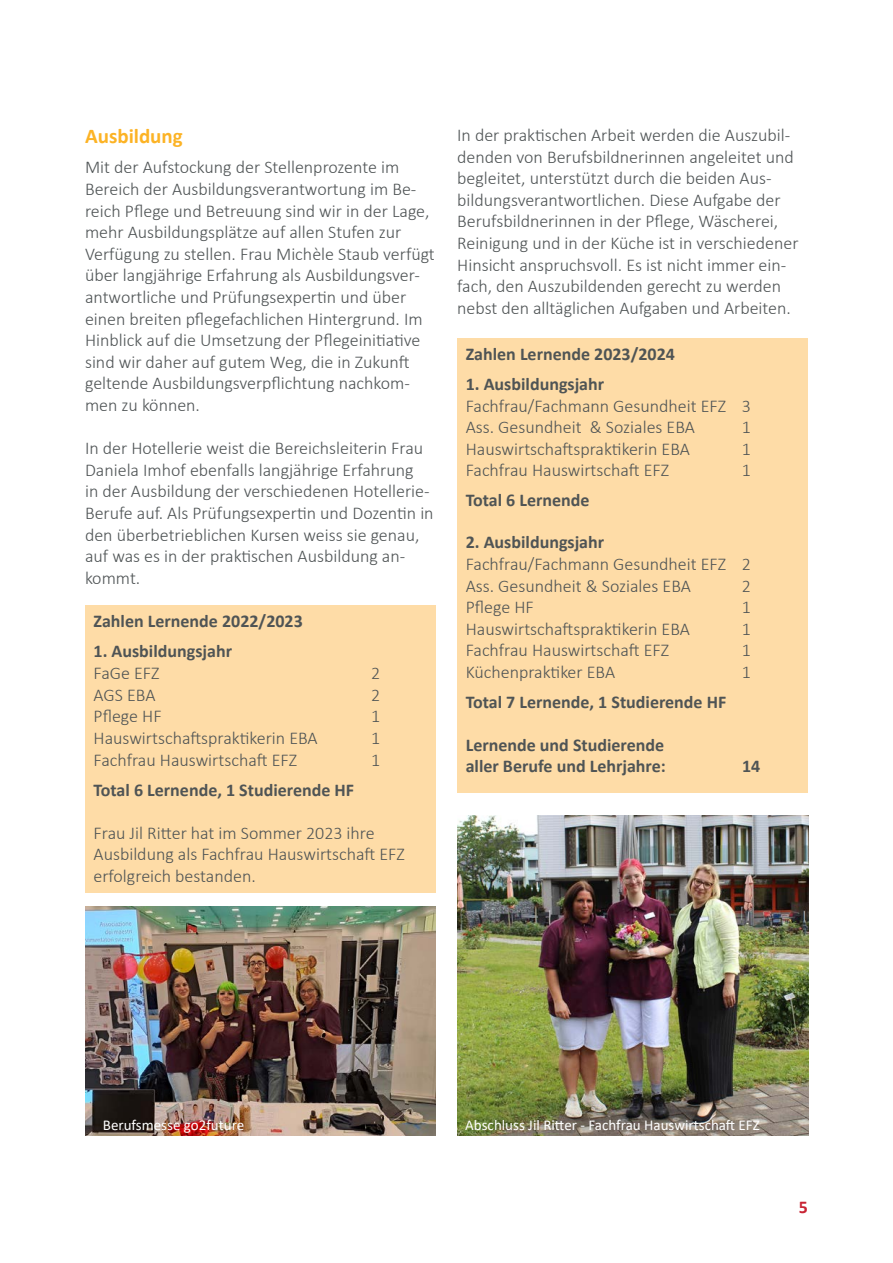
<style>
.page{position:relative;width:893px;height:1263px;background:#fff}
.page>*{position:absolute;margin:0;border:0;box-sizing:border-box;transform-origin:0 0}
.Titel{font:700 21px "Calibri";color:#fcb325}
.Lauftext_linksbündig{font:300 18px/21.6px "Calibri";color:#4f5455}
.Lauftext_linksbündig-2{font:700 18px "Calibri";color:#4f5455}
.t1{font:700 18px "Calibri";color:#c82434}
.Lauftext_Blocksatz{font:15px "Calibri";color:#fff}
</style>
<div class="page">
<img style="left:457px;top:816px;width:352px;height:319px">
<div style="left:85px;top:605px;width:351px;height:288px;background:#fedca7"></div>
<div style="left:457px;top:338px;width:351px;height:454px;background:#fedca7"></div>
<img style="left:85px;top:907px;width:351px;height:228px">
<p class="Titel" style="left:85px;top:121px;width:99px">Ausbildung</p>
<p class="Lauftext_linksbündig" style="left:85px;top:156px;width:351px">Mit der Aufstockung der Stellenprozente im Bereich der Ausbildungsverantwortung im Be&shy;reich Pflege und Betreuung sind wir in der Lage, mehr Ausbildungsplätze auf allen Stufen zur Verfügung zu stellen. Frau Michèle Staub verfügt über langjährige Erfahrung als Ausbildungsver&shy;antwortliche und Prüfungsexpertin und über einen breiten pflegefachlichen Hintergrund. Im Hinblick auf die Umsetzung der Pflegeinitiative sind wir daher auf gutem Weg, die in Zukunft geltende Ausbildungsverpflichtung nachkom&shy;men zu können.</p>
<p class="Lauftext_linksbündig" style="left:85px;top:437px;width:350px">In der Hotellerie weist die Bereichsleiterin Frau Daniela Imhof ebenfalls langjährige Erfahrung<br>in der Ausbildung der verschiedenen Hotellerie-Berufe auf. Als Prüfungsexpertin und Dozentin in den überbetrieblichen Kursen weiss sie genau, auf was es in der praktischen Ausbildung an&shy;kommt.</p>
<p class="Lauftext_linksbündig-2" style="left:94px;top:609px;width:211px">Zahlen Lernende 2022/2023</p>
<p class="Lauftext_linksbündig-2" style="left:94px;top:639px;width:140px">1. Ausbildungsjahr</p>
<p class="Lauftext_linksbündig" style="left:94px;top:662px;width:67px">FaGe EFZ</p>
<p class="Lauftext_linksbündig" style="left:371px;top:662px;width:11px">2</p>
<p class="Lauftext_linksbündig" style="left:94px;top:684px;width:63px">AGS EBA</p>
<p class="Lauftext_linksbündig" style="left:371px;top:684px;width:11px">2</p>
<p class="Lauftext_linksbündig" style="left:94px;top:705px;width:70px">Pflege HF</p>
<p class="Lauftext_linksbündig" style="left:371px;top:705px;width:11px">1</p>
<p class="Lauftext_linksbündig" style="left:94px;top:727px;width:226px">Hauswirtschaftspraktikerin EBA</p>
<p class="Lauftext_linksbündig" style="left:371px;top:727px;width:11px">1</p>
<p class="Lauftext_linksbündig" style="left:94px;top:748px;width:205px">Fachfrau Hauswirtschaft EFZ</p>
<p class="Lauftext_linksbündig" style="left:371px;top:748px;width:11px">1</p>
<p class="Lauftext_linksbündig-2" style="left:94px;top:777px;width:262px">Total 6 Lernende, 1 Studierende HF</p>
<p class="Lauftext_linksbündig" style="left:94px;top:822px;width:313px">Frau Jil Ritter hat im Sommer 2023 ihre<br>Ausbildung als Fachfrau Hauswirtschaft EFZ erfolgreich bestanden.</p>
<p class="Lauftext_linksbündig" style="left:457px;top:124px;width:343px">In der praktischen Arbeit werden die Auszubil&shy;denden von Berufsbildnerinnen angeleitet und begleitet, unterstützt durch die beiden Aus&shy;bildungsverantwortlichen. Diese Aufgabe der Berufsbildnerinnen in der Pflege, Wäscherei, Reinigung und in der Küche ist in verschiedener Hinsicht anspruchsvoll. Es ist nicht immer ein&shy;fach, den Auszubildenden gerecht zu werden nebst den alltäglichen Aufgaben und Arbeiten.</p>
<p class="Lauftext_linksbündig-2" style="left:466px;top:341px;width:211px">Zahlen Lernende 2023/2024</p>
<p class="Lauftext_linksbündig-2" style="left:466px;top:371px;width:140px">1. Ausbildungsjahr</p>
<p class="Lauftext_linksbündig" style="left:466px;top:395px;width:287px">Fachfrau/Fachmann Gesundheit EFZ 3</p>
<p class="Lauftext_linksbündig" style="left:466px;top:416px;width:231px">Ass. Gesundheit &amp; Soziales EBA</p>
<p class="Lauftext_linksbündig" style="left:742px;top:416px;width:11px">1</p>
<p class="Lauftext_linksbündig" style="left:466px;top:438px;width:226px">Hauswirtschaftspraktikerin EBA</p>
<p class="Lauftext_linksbündig" style="left:742px;top:438px;width:11px">1</p>
<p class="Lauftext_linksbündig" style="left:466px;top:459px;width:205px">Fachfrau Hauswirtschaft EFZ</p>
<p class="Lauftext_linksbündig" style="left:742px;top:459px;width:11px">1</p>
<p class="Lauftext_linksbündig-2" style="left:466px;top:488px;width:125px">Total 6 Lernende</p>
<p class="Lauftext_linksbündig-2" style="left:466px;top:530px;width:140px">2. Ausbildungsjahr</p>
<p class="Lauftext_linksbündig" style="left:466px;top:553px;width:287px">Fachfrau/Fachmann Gesundheit EFZ 2</p>
<p class="Lauftext_linksbündig" style="left:466px;top:575px;width:227px">Ass. Gesundheit &amp; Soziales EBA</p>
<p class="Lauftext_linksbündig" style="left:742px;top:575px;width:11px">2</p>
<p class="Lauftext_linksbündig" style="left:466px;top:596px;width:70px">Pflege HF</p>
<p class="Lauftext_linksbündig" style="left:742px;top:596px;width:11px">1</p>
<p class="Lauftext_linksbündig" style="left:466px;top:618px;width:226px">Hauswirtschaftspraktikerin EBA</p>
<p class="Lauftext_linksbündig" style="left:742px;top:618px;width:11px">1</p>
<p class="Lauftext_linksbündig" style="left:466px;top:639px;width:205px">Fachfrau Hauswirtschaft EFZ</p>
<p class="Lauftext_linksbündig" style="left:742px;top:639px;width:11px">1</p>
<p class="Lauftext_linksbündig" style="left:466px;top:661px;width:151px">Küchenpraktiker EBA</p>
<p class="Lauftext_linksbündig" style="left:742px;top:661px;width:11px">1</p>
<p class="Lauftext_linksbündig-2" style="left:466px;top:689px;width:262px">Total 7 Lernende, 1 Studierende HF</p>
<p class="Lauftext_linksbündig-2" style="left:466px;top:732px;width:200px">Lernende und Studierende</p>
<p class="Lauftext_linksbündig-2" style="left:466px;top:753px;width:202px">aller Berufe und Lehrjahre:</p>
<p class="Lauftext_linksbündig-2" style="left:742px;top:753px;width:20px">14</p>
<p class="Lauftext_Blocksatz" style="left:103px;top:1114px;width:143px">Berufsmesse go2future</p>
<p class="Lauftext_Blocksatz" style="left:465px;top:1114px;width:296px">Abschluss Jil Ritter - Fachfrau Hauswirtschaft EFZ</p>
<p class="t1" style="left:799px;top:1194px;width:11px">5</p>
</div>
